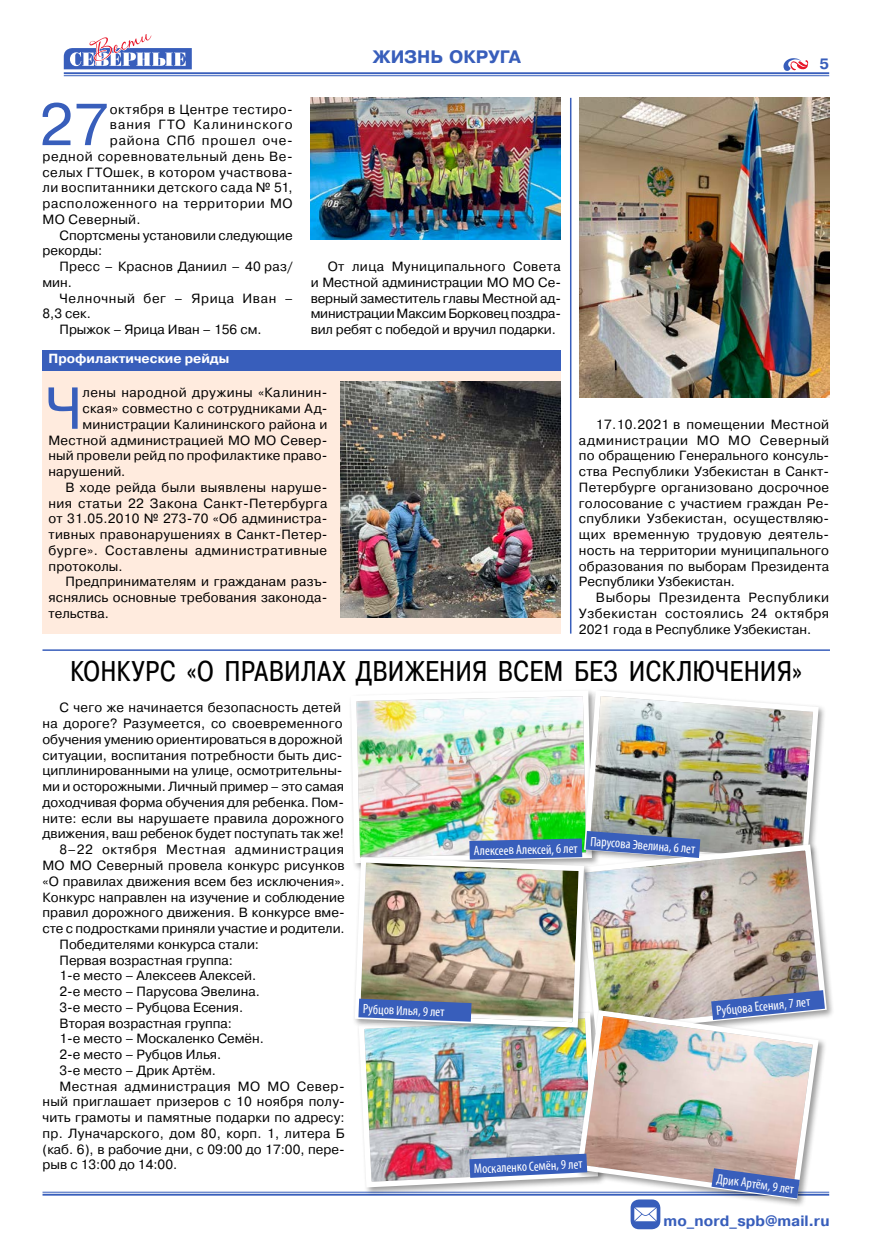
<style>
.page{position:relative;width:893px;height:1255px;background:#fff}
.page>*{position:absolute;margin:0;border:0;box-sizing:border-box;transform-origin:0 0}
.t1{font:58.95px "Pragmatica C";color:#385ebb}
.t2{font:28.5px "Pragmatica Cond C";letter-spacing:.035em;color:#000}
.t3{font:700 18px "Pragmatica C";letter-spacing:-.01em;color:#385ebb}
.t4{font:700 15px "Pragmatica C";letter-spacing:.005em;color:#385ebb}
.t5{font:condensed 13.5px "Myriad Pro";color:#fff}
.t6{font:13.35px/15.8px "Pragmatica";letter-spacing:.01em;color:#000;text-align:justify}
.t7{font:13.35px "Pragmatica";letter-spacing:.03em;color:#000}
.t8{font:13.35px "Pragmatica";letter-spacing:.045em;color:#000}
.t9{font:13.35px "Pragmatica";letter-spacing:.035em;color:#000}
.t10{font:13.35px "Pragmatica";letter-spacing:.04em;color:#000}
.t11{font:13.35px "Pragmatica";letter-spacing:.05em;color:#000}
.t12{font:13.35px "Pragmatica";letter-spacing:.065em;color:#000}
.t13{font:13.35px "Pragmatica";letter-spacing:.06em;color:#000}
.t14{font:700 13.2px "Pragmatica";color:#fff}
</style>
<div class="page">
<svg style="left:64px;top:34px;width:128px;height:43px"></svg>
<svg style="left:783px;top:58px;width:25px;height:13px"></svg>
<hr style="left:43px;top:1191px;width:786px;height:1px;background:#385ebb">
<hr style="left:43px;top:1193px;width:786px;height:2px;background:#385ebb">
<hr style="left:64px;top:75px;width:765px;height:1px;background:#385ebb">
<hr style="left:64px;top:72px;width:765px;height:2px;background:#385ebb">
<div style="left:631px;top:1199px;width:29px;height:30px;background:#385ebb;border-radius:9px"></div>
<svg style="left:634px;top:1207px;width:23px;height:14px"></svg>
<div style="left:43px;top:350px;width:518px;height:283px;background:#ffebde"></div>
<div style="left:43px;top:350px;width:518px;height:20px;background:#385ebb"></div>
<img style="left:579px;top:98px;width:251px;height:299px">
<img style="left:311px;top:98px;width:250px;height:142px">
<hr style="left:570px;top:98px;width:1px;height:535px;background:#385ebb">
<hr style="left:42px;top:649px;width:788px;height:2px;background:#385ebb">
<div style="left:575px;top:1008px;width:252px;height:199px;background:#000;opacity:.4"></div>
<svg style="left:575px;top:1198px;width:246px;height:4px"></svg>
<img style="left:348px;top:690px;width:477px;height:508px">
<img style="left:340px;top:381px;width:221px;height:236px">
<h1 class="t1" style="left:39px;top:92px;width:71px">27</h1>
<p class="t9" style="left:110px;top:101px;width:184px">октября в Центре тестиро-</p>
<p class="t12" style="left:110px;top:116px;width:184px">вания ГТО Калининского</p>
<p class="t13" style="left:110px;top:132px;width:184px">района СПб прошел оче-</p>
<p class="t8" style="left:43px;top:148px;width:252px">редной соревновательный день Ве-</p>
<p class="t7" style="left:43px;top:164px;width:252px">селых ГТОшек, в котором участвова-</p>
<p class="t7" style="left:43px;top:179px;width:252px">ли воспитанники детского сада № 51,</p>
<p class="t8" style="left:43px;top:195px;width:252px">расположенного на территории МО</p>
<p class="t7" style="left:43px;top:211px;width:99px">МО Северный.</p>
<p class="t6" style="left:60px;top:227px;width:235px">Спортсмены установили следующие</p>
<p class="t6" style="left:43px;top:243px;width:61px">рекорды:</p>
<p class="t6" style="left:60px;top:259px;width:235px">Пресс – Краснов Даниил – 40 раз/</p>
<p class="t6" style="left:43px;top:275px;width:31px">мин.</p>
<p class="t8" style="left:60px;top:290px;width:235px">Челночный бег – Ярица Иван –</p>
<p class="t6" style="left:43px;top:306px;width:50px">8,3 сек.</p>
<p class="t6" style="left:60px;top:322px;width:204px">Прыжок – Ярица Иван – 156 см.</p>
<h3 class="t3" style="left:373px;top:47px;width:150px">ЖИЗНЬ ОКРУГА</h3>
<p class="t6" style="left:311px;top:259px;width:252px;text-indent:17px">От лица Муниципального Совета и Местной администрации МО МО Се&shy;верный заместитель главы Местной ад&shy;министрации Максим Борковец поздра&shy;вил ребят с победой и вручил подарки.</p>
<p class="t14" style="left:49px;top:350px;width:182px">Профилактические рейды</p>
<h1 class="t1" style="left:45px;top:375px;width:39px">Ч</h1>
<p class="t7" style="left:83px;top:384px;width:246px">лены народной дружины «Калинин-</p>
<p class="t6" style="left:83px;top:401px;width:246px">ская» совместно с сотрудниками Ад-</p>
<p class="t6" style="left:83px;top:416px;width:246px">министрации Калининского района и</p>
<p class="t6" style="left:49px;top:432px;width:280px">Местной администрацией МО МО Север-</p>
<p class="t6" style="left:49px;top:448px;width:280px">ный провели рейд по профилактике право-</p>
<p class="t6" style="left:49px;top:464px;width:78px">нарушений.</p>
<p class="t6" style="left:66px;top:479px;width:263px">В ходе рейда были выявлены наруше-</p>
<p class="t7" style="left:49px;top:494px;width:280px">ния статьи 22 Закона Санкт-Петербурга</p>
<p class="t6" style="left:49px;top:511px;width:280px">от 31.05.2010 № 273-70 «Об администра-</p>
<p class="t6" style="left:49px;top:527px;width:280px">тивных правонарушениях в Санкт-Петер-</p>
<p class="t10" style="left:49px;top:542px;width:280px">бурге». Составлены административные</p>
<p class="t6" style="left:49px;top:558px;width:76px">протоколы.</p>
<p class="t6" style="left:66px;top:574px;width:263px">Предпринимателям и гражданам разъ-</p>
<p class="t6" style="left:49px;top:590px;width:280px">яснялись основные требования законода-</p>
<p class="t6" style="left:49px;top:605px;width:62px">тельства.</p>
<p class="t4" style="left:819px;top:56px;width:11px">5</p>
<p class="t6" style="left:579px;top:416px;width:252px;text-indent:17px">17.10.2021 в помещении Местной администрации МО МО Северный по обращению Генерального консуль&shy;ства Республики Узбекистан в Санкт-Петербурге организовано досрочное голосование с участием граждан Ре&shy;спублики Узбекистан, осуществляю&shy;щих временную трудовую деятель&shy;ность на территории муниципального образования по выборам Президента Республики Узбекистан.</p>
<p class="t6" style="left:579px;top:590px;width:252px;text-indent:17px">Выборы Президента Республики Узбекистан состоялись 24 октября 2021 года в Республике Узбекистан.</p>
<h2 class="t2" style="left:70px;top:655px;width:733px">КОНКУРС «О ПРАВИЛАХ ДВИЖЕНИЯ ВСЕМ БЕЗ ИСКЛЮЧЕНИЯ»</h2>
<p class="t6" style="left:60px;top:700px;width:283px">С чего же начинается безопасность детей</p>
<p class="t6" style="left:43px;top:716px;width:302px">на дороге? Разумеется, со своевременного</p>
<p class="t6" style="left:43px;top:731px;width:302px">обучения умению ориентироваться в дорожной</p>
<p class="t6" style="left:43px;top:747px;width:302px">ситуации, воспитания потребности быть дис-</p>
<p class="t6" style="left:43px;top:763px;width:301px">циплинированными на улице, осмотрительны-</p>
<p class="t6" style="left:43px;top:779px;width:303px">ми и осторожными. Личный пример – это самая</p>
<p class="t6" style="left:43px;top:794px;width:303px">доходчивая форма обучения для ребенка. Пом-</p>
<p class="t6" style="left:43px;top:810px;width:303px">ните: если вы нарушаете правила дорожного</p>
<p class="t6" style="left:43px;top:826px;width:303px">движения, ваш ребенок будет поступать так же!</p>
<p class="t11" style="left:60px;top:841px;width:286px">8–22 октября Местная администрация</p>
<p class="t6" style="left:43px;top:857px;width:304px">МО МО Северный провела конкурс рисунков</p>
<p class="t6" style="left:43px;top:873px;width:304px">«О правилах движения всем без исключения».</p>
<p class="t6" style="left:43px;top:889px;width:304px">Конкурс направлен на изучение и соблюдение</p>
<p class="t6" style="left:43px;top:905px;width:304px">правил дорожного движения. В конкурсе вме-</p>
<p class="t6" style="left:43px;top:920px;width:304px">сте с подростками приняли участие и родители.</p>
<p class="t6" style="left:60px;top:936px;width:201px">Победителями конкурса стали:</p>
<p class="t6" style="left:60px;top:952px;width:175px">Первая возрастная группа:</p>
<p class="t6" style="left:60px;top:968px;width:198px">1-е место – Алексеев Алексей.</p>
<p class="t6" style="left:60px;top:983px;width:202px">2-е место – Парусова Эвелина.</p>
<p class="t6" style="left:60px;top:999px;width:185px">3-е место – Рубцова Есения.</p>
<p class="t6" style="left:60px;top:1015px;width:174px">Вторая возрастная группа:</p>
<p class="t6" style="left:60px;top:1031px;width:206px">1-е место – Москаленко Семён.</p>
<p class="t6" style="left:60px;top:1046px;width:163px">2-е место – Рубцов Илья.</p>
<p class="t6" style="left:60px;top:1062px;width:158px">3-е место – Дрик Артём.</p>
<p class="t9" style="left:60px;top:1077px;width:287px">Местная администрация МО МО Север-</p>
<p class="t6" style="left:43px;top:1094px;width:304px">ный приглашает призеров с 10 ноября полу-</p>
<p class="t6" style="left:43px;top:1109px;width:304px">чить грамоты и памятные подарки по адресу:</p>
<p class="t6" style="left:43px;top:1125px;width:304px">пр. Луначарского, дом 80, корп. 1, литера Б</p>
<p class="t6" style="left:43px;top:1141px;width:304px">(каб. 6), в рабочие дни, с 09:00 до 17:00, пере-</p>
<p class="t6" style="left:43px;top:1157px;width:136px">рыв с 13:00 до 14:00.</p>
<p class="t5" style="left:474px;top:842px;width:105px;rotate:-1deg">Алексеев Алексей, 6 лет</p>
<p class="t5" style="left:591px;top:833px;width:107px;rotate:4deg">Парусова Эвелина, 6 лет</p>
<p class="t5" style="left:363px;top:1000px;width:83px;rotate:2deg">Рубцов Илья, 9 лет</p>
<p class="t5" style="left:715px;top:1002px;width:96px;rotate:-6deg">Рубцова Есения, 7 лет</p>
<p class="t5" style="left:474px;top:1160px;width:110px;rotate:-3deg">Москаленко Семён, 9 лет</p>
<p class="t5" style="left:718px;top:1170px;width:79px;rotate:8deg">Дрик Артём, 9 лет</p>
<p class="t4" style="left:663px;top:1212px;width:168px">mo_nord_spb@mail.ru</p>
</div>
